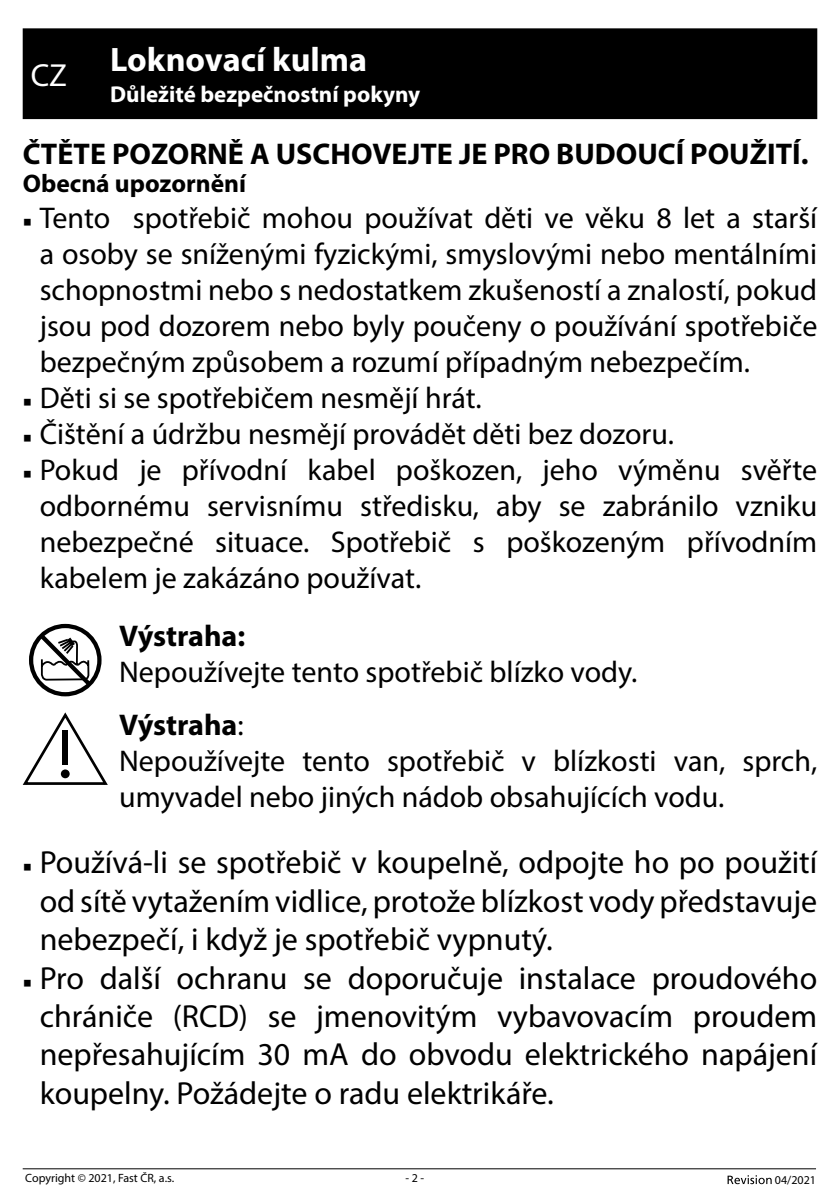
<style>
.page{position:relative;width:840px;height:1191px;background:#fff}
.page>*{position:absolute;margin:0;border:0;box-sizing:border-box;transform-origin:0 0}
.t1{font:700 34px "Myriad Pro";color:#fff}
.t2{font:32px/38.4px "Myriad Pro";color:#000;text-align:justify}
.t3{font:32px "Myriad Pro";color:#fff}
.t4{font:30px/36px "Myriad Pro";color:#000;text-align:justify}
.t5{font:700 30px "Myriad Pro";color:#000}
.t6{font:700 25.4px "Myriad Pro";color:#000}
.t7{font:700 23px "Myriad Pro";color:#fff}
.t8{font:12px "Myriad Pro";color:#000}
.s1{font-family:"Minion Pro";font-size:23px}
.s2{font-weight:700}
</style>
<div class="page">
<svg style="left:727px;top:1175px;width:44px;height:9px"></svg>
<hr style="left:23px;top:1168px;width:792px;height:1px;background:#000">
<div style="left:23px;top:28px;width:793px;height:91px;background:#000"></div>
<div style="left:29px;top:624px;width:72px;height:72px;border:4px solid #000;border-radius:50%"></div>
<svg style="left:35px;top:629px;width:60px;height:61px"></svg>
<svg style="left:23px;top:712px;width:85px;height:73px"></svg>
<div style="left:62px;top:730px;width:6px;height:35px;background:#000"></div>
<div style="left:61px;top:769px;width:9px;height:9px;background:#000;border-radius:50%"></div>
<p class="t1" style="left:110px;top:37px;width:258px">Loknovací kulma</p>
<p class="t7" style="left:110px;top:79px;width:311px">Důležité bezpečnostní pokyny</p>
<p class="t5" style="left:23px;top:134px;width:786px">ČTĚTE POZORNĚ A USCHOVEJTE JE PRO BUDOUCÍ POUŽITÍ.</p>
<p class="t6" style="left:23px;top:167px;width:225px">Obecná upozornění</p>
<p class="t4" style="left:40px;top:199px;width:778px;text-indent:-17px"><span class="s1">■</span> Tento spotřebič mohou používat děti ve věku 8 let a starší a osoby se sníženými fyzickými, smyslovými nebo mentálními schopnostmi nebo s nedostatkem zkušeností a znalostí, pokud jsou pod dozorem nebo byly poučeny o používání spotřebiče bezpečným způsobem a rozumí případným nebezpečím.</p>
<p class="t4" style="left:23px;top:379px;width:460px"><span class="s1">■</span> Děti si se spotřebičem nesmějí hrát.</p>
<p class="t4" style="left:23px;top:415px;width:652px"><span class="s1">■</span> Čištění a údržbu nesmějí provádět děti bez dozoru.</p>
<p class="t4" style="left:40px;top:451px;width:778px;text-indent:-17px"><span class="s1">■</span> Pokud je přívodní kabel poškozen, jeho výměnu svěřte odbornému servisnímu středisku, aby se zabránilo vzniku nebezpečné situace. Spotřebič s poškozeným přívodním kabelem je zakázáno používat.</p>
<p class="t5" style="left:119px;top:616px;width:128px">Výstraha:</p>
<p class="t4" style="left:119px;top:645px;width:519px;line-height:52.4px">Nepoužívejte tento spotřebič blízko vody.<br><span class="s2">Výstraha</span>:</p>
<p class="t4" style="left:119px;top:742px;width:699px">Nepoužívejte tento spotřebič v blízkosti van, sprch, umyvadel nebo jiných nádob obsahujících vodu.</p>
<p class="t2" style="left:40px;top:843px;width:778px;text-indent:-17px"><span class="s1">■</span> Používá-li se spotřebič v koupelně, odpojte ho po použití od sítě vytažením vidlice, protože blízkost vody představuje nebezpečí, i když je spotřebič vypnutý.</p>
<p class="t2" style="left:40px;top:958px;width:778px;text-indent:-17px"><span class="s1">■</span> Pro další ochranu se doporučuje instalace proudového chrániče (RCD) se jmenovitým vybavovacím proudem nepřesahujícím 30 mA do obvodu elektrického napájení koupelny. Požádejte o radu elektrikáře.</p>
<p class="t3" style="left:31px;top:55px;width:38px">CZ</p>
<p class="t8" style="left:25px;top:1170px;width:150px">Copyright © 2021, Fast ČR, a.s.</p>
<p class="t8" style="left:405px;top:1170px;width:20px">- 2 -</p>
<p class="t8" style="left:774px;top:1172px;width:43px">04/2021</p>
</div>
